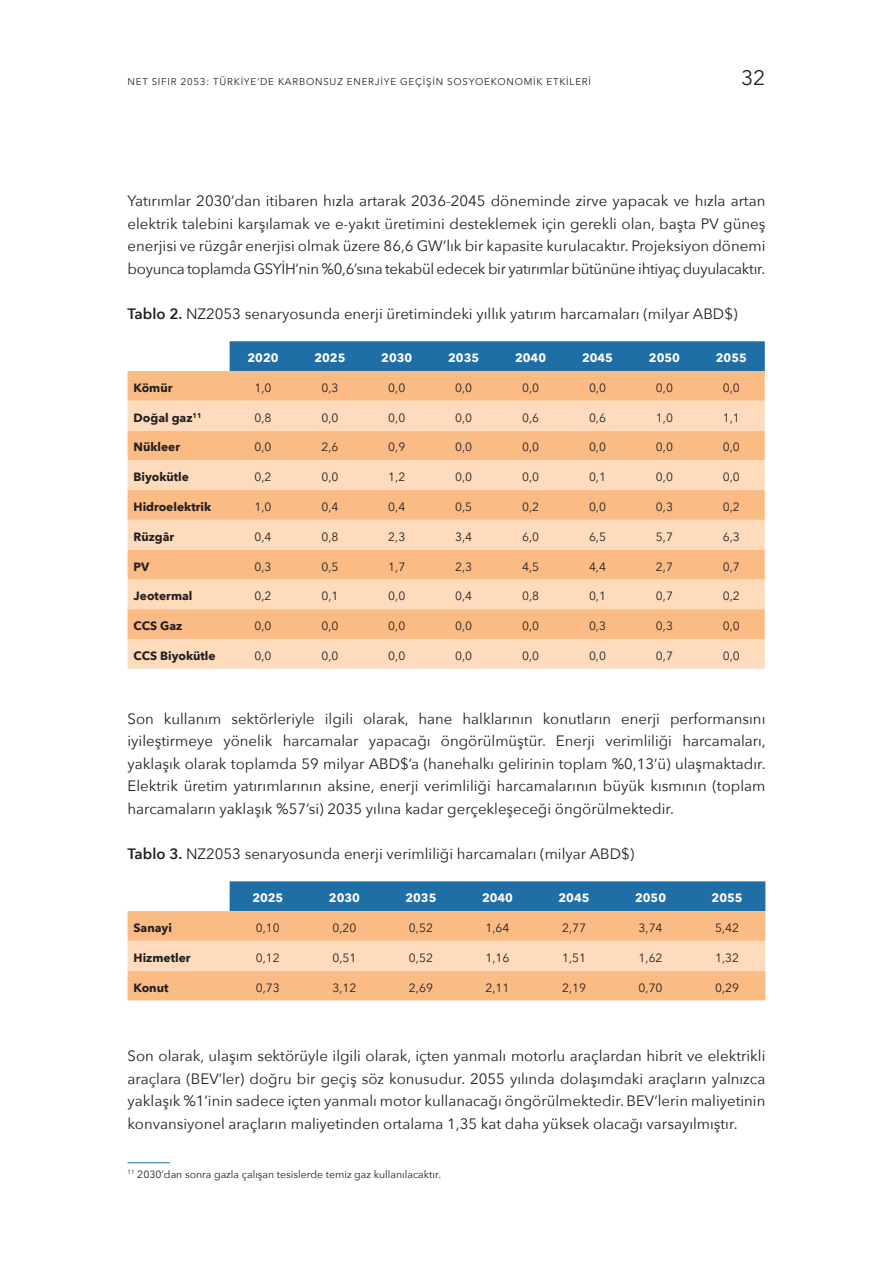
<style>
.page{position:relative;width:893px;height:1263px;background:#fff}
.page>*{position:absolute;margin:0;border:0;box-sizing:border-box;transform-origin:0 0}
.t1{font:21px "Avenir Next";color:#231f20}
.t2{font:15px/22.5px "Avenir Next";color:#231f20;text-align:justify}
.t3{font:12px "Avenir Next";color:#231f20}
.t4{font:700 12px "Avenir Next";color:#231f20}
.t5{font:700 12px "Avenir Next";color:#fff}
.t6{font:10.5px "Avenir Next";color:#231f20}
.t7{font:9.75px "Avenir Next";letter-spacing:.08em;color:#231f20}
.s1{font-weight:600}
</style>
<div class="page">
<div style="left:230px;top:341px;width:535px;height:30px;background:#206ea6"></div>
<div style="left:128px;top:371px;width:637px;height:30px;background:#fbbb85"></div>
<svg style="left:128px;top:401px;width:637px;height:268px;fill:#fddbbc"></svg>
<div style="left:230px;top:881px;width:535px;height:30px;background:#206ea6"></div>
<div style="left:128px;top:911px;width:637px;height:89px;background:#fbbb85"></div>
<div style="left:128px;top:941px;width:637px;height:30px;background:#fddbbc"></div>
<hr style="left:128px;top:1162px;width:42px;height:1px;background:#206ea6">
<p class="t7" style="left:128px;top:73px;width:465px">NET SIFIR 2053: TÜRKIYE’DE KARBONSUZ ENERJIYE GEÇIŞIN SOSYOEKONOMIK ETKILERI</p>
<h1 class="t1" style="left:741px;top:60px;width:26px">32</h1>
<p class="t2" style="left:128px;top:189px;width:639px">Yatırımlar 2030’dan itibaren hızla artarak 2036-2045 döneminde zirve yapacak ve hızla artan elektrik talebini karşılamak ve e-yakıt üretimini desteklemek için gerekli olan, başta PV güneş enerjisi ve rüzgâr enerjisi olmak üzere 86,6 GW’lık bir kapasite kurulacaktır. Projeksiyon dönemi boyunca toplamda GSYİH’nin %0,6’sına tekabül edecek bir yatırımlar bütününe ihtiyaç duyulacaktır.</p>
<p class="t2" style="left:128px;top:302px;width:611px"><span class="s1">Tablo 2.</span> NZ2053 senaryosunda enerji üretimindeki yıllık yatırım harcamaları (milyar ABD$)</p>
<p class="t5" style="left:248px;top:348px;width:33px">2020</p>
<p class="t5" style="left:314px;top:348px;width:33px">2025</p>
<p class="t5" style="left:381px;top:348px;width:33px">2030</p>
<p class="t5" style="left:448px;top:348px;width:33px">2035</p>
<p class="t5" style="left:515px;top:348px;width:33px">2040</p>
<p class="t5" style="left:582px;top:348px;width:33px">2045</p>
<p class="t5" style="left:649px;top:348px;width:33px">2050</p>
<p class="t5" style="left:716px;top:348px;width:33px">2055</p>
<p class="t4" style="left:134px;top:377px;width:40px">Kömür</p>
<p class="t3" style="left:254px;top:378px;width:19px">1,0</p>
<p class="t3" style="left:321px;top:378px;width:19px">0,3</p>
<p class="t3" style="left:388px;top:378px;width:19px">0,0</p>
<p class="t3" style="left:455px;top:378px;width:19px">0,0</p>
<p class="t3" style="left:522px;top:378px;width:19px">0,0</p>
<p class="t3" style="left:589px;top:378px;width:19px">0,0</p>
<p class="t3" style="left:656px;top:378px;width:19px">0,0</p>
<p class="t3" style="left:723px;top:378px;width:19px">0,0</p>
<p class="t4" style="left:134px;top:407px;width:70px">Doğal gaz<sup>11</sup></p>
<p class="t3" style="left:254px;top:407px;width:19px">0,8</p>
<p class="t3" style="left:321px;top:407px;width:19px">0,0</p>
<p class="t3" style="left:388px;top:407px;width:19px">0,0</p>
<p class="t3" style="left:455px;top:407px;width:19px">0,0</p>
<p class="t3" style="left:522px;top:407px;width:19px">0,6</p>
<p class="t3" style="left:589px;top:407px;width:19px">0,6</p>
<p class="t3" style="left:656px;top:407px;width:19px">1,0</p>
<p class="t3" style="left:723px;top:407px;width:19px">1,1</p>
<p class="t4" style="left:134px;top:437px;width:48px">Nükleer</p>
<p class="t3" style="left:254px;top:437px;width:19px">0,0</p>
<p class="t3" style="left:321px;top:437px;width:19px">2,6</p>
<p class="t3" style="left:388px;top:437px;width:19px">0,9</p>
<p class="t3" style="left:455px;top:437px;width:19px">0,0</p>
<p class="t3" style="left:522px;top:437px;width:19px">0,0</p>
<p class="t3" style="left:589px;top:437px;width:19px">0,0</p>
<p class="t3" style="left:656px;top:437px;width:19px">0,0</p>
<p class="t3" style="left:723px;top:437px;width:19px">0,0</p>
<p class="t4" style="left:134px;top:467px;width:57px">Biyokütle</p>
<p class="t3" style="left:254px;top:467px;width:19px">0,2</p>
<p class="t3" style="left:321px;top:467px;width:19px">0,0</p>
<p class="t3" style="left:388px;top:467px;width:19px">1,2</p>
<p class="t3" style="left:455px;top:467px;width:19px">0,0</p>
<p class="t3" style="left:522px;top:467px;width:19px">0,0</p>
<p class="t3" style="left:589px;top:467px;width:19px">0,1</p>
<p class="t3" style="left:656px;top:467px;width:19px">0,0</p>
<p class="t3" style="left:723px;top:467px;width:19px">0,0</p>
<p class="t4" style="left:134px;top:496px;width:79px">Hidroelektrik</p>
<p class="t3" style="left:254px;top:497px;width:19px">1,0</p>
<p class="t3" style="left:321px;top:497px;width:19px">0,4</p>
<p class="t3" style="left:388px;top:497px;width:19px">0,4</p>
<p class="t3" style="left:455px;top:497px;width:19px">0,5</p>
<p class="t3" style="left:522px;top:497px;width:19px">0,2</p>
<p class="t3" style="left:589px;top:497px;width:19px">0,0</p>
<p class="t3" style="left:656px;top:497px;width:19px">0,3</p>
<p class="t3" style="left:723px;top:497px;width:19px">0,2</p>
<p class="t4" style="left:134px;top:526px;width:42px">Rüzgâr</p>
<p class="t3" style="left:254px;top:526px;width:19px">0,4</p>
<p class="t3" style="left:321px;top:526px;width:19px">0,8</p>
<p class="t3" style="left:388px;top:526px;width:19px">2,3</p>
<p class="t3" style="left:455px;top:526px;width:19px">3,4</p>
<p class="t3" style="left:522px;top:526px;width:19px">6,0</p>
<p class="t3" style="left:589px;top:526px;width:19px">6,5</p>
<p class="t3" style="left:656px;top:526px;width:19px">5,7</p>
<p class="t3" style="left:723px;top:526px;width:19px">6,3</p>
<p class="t4" style="left:134px;top:556px;width:17px">PV</p>
<p class="t3" style="left:254px;top:556px;width:19px">0,3</p>
<p class="t3" style="left:321px;top:556px;width:19px">0,5</p>
<p class="t3" style="left:388px;top:556px;width:19px">1,7</p>
<p class="t3" style="left:455px;top:556px;width:19px">2,3</p>
<p class="t3" style="left:522px;top:556px;width:19px">4,5</p>
<p class="t3" style="left:589px;top:556px;width:19px">4,4</p>
<p class="t3" style="left:656px;top:556px;width:19px">2,7</p>
<p class="t3" style="left:723px;top:556px;width:19px">0,7</p>
<p class="t4" style="left:134px;top:586px;width:60px">Jeotermal</p>
<p class="t3" style="left:254px;top:586px;width:19px">0,2</p>
<p class="t3" style="left:321px;top:586px;width:19px">0,1</p>
<p class="t3" style="left:388px;top:586px;width:19px">0,0</p>
<p class="t3" style="left:455px;top:586px;width:19px">0,4</p>
<p class="t3" style="left:522px;top:586px;width:19px">0,8</p>
<p class="t3" style="left:589px;top:586px;width:19px">0,1</p>
<p class="t3" style="left:656px;top:586px;width:19px">0,7</p>
<p class="t3" style="left:723px;top:586px;width:19px">0,2</p>
<p class="t4" style="left:134px;top:615px;width:50px">CCS Gaz</p>
<p class="t3" style="left:254px;top:616px;width:19px">0,0</p>
<p class="t3" style="left:321px;top:616px;width:19px">0,0</p>
<p class="t3" style="left:388px;top:616px;width:19px">0,0</p>
<p class="t3" style="left:455px;top:616px;width:19px">0,0</p>
<p class="t3" style="left:522px;top:616px;width:19px">0,0</p>
<p class="t3" style="left:589px;top:616px;width:19px">0,3</p>
<p class="t3" style="left:656px;top:616px;width:19px">0,3</p>
<p class="t3" style="left:723px;top:616px;width:19px">0,0</p>
<p class="t4" style="left:134px;top:645px;width:84px">CCS Biyokütle</p>
<p class="t3" style="left:254px;top:645px;width:19px">0,0</p>
<p class="t3" style="left:321px;top:645px;width:19px">0,0</p>
<p class="t3" style="left:388px;top:645px;width:19px">0,0</p>
<p class="t3" style="left:455px;top:645px;width:19px">0,0</p>
<p class="t3" style="left:522px;top:645px;width:19px">0,0</p>
<p class="t3" style="left:589px;top:645px;width:19px">0,0</p>
<p class="t3" style="left:656px;top:645px;width:19px">0,7</p>
<p class="t3" style="left:723px;top:645px;width:19px">0,0</p>
<p class="t2" style="left:128px;top:707px;width:640px">Son kullanım sektörleriyle ilgili olarak, hane halklarının konutların enerji performansını iyileştirmeye yönelik harcamalar yapacağı öngörülmüştür. Enerji verimliliği harcamaları, yaklaşık olarak toplamda 59 milyar ABD$’a (hanehalkı gelirinin toplam %0,13’ü) ulaşmaktadır.<br>Elektrik üretim yatırımlarının aksine, enerji verimliliği harcamalarının büyük kısmının (toplam harcamaların yaklaşık %57’si) 2035 yılına kadar gerçekleşeceği öngörülmektedir.</p>
<p class="t2" style="left:128px;top:842px;width:508px"><span class="s1">Tablo 3.</span> NZ2053 senaryosunda enerji verimliliği harcamaları (milyar ABD$)</p>
<p class="t5" style="left:252px;top:888px;width:33px">2025</p>
<p class="t5" style="left:329px;top:888px;width:33px">2030</p>
<p class="t5" style="left:405px;top:888px;width:33px">2035</p>
<p class="t5" style="left:482px;top:888px;width:33px">2040</p>
<p class="t5" style="left:559px;top:888px;width:33px">2045</p>
<p class="t5" style="left:635px;top:888px;width:33px">2050</p>
<p class="t5" style="left:712px;top:888px;width:33px">2055</p>
<p class="t4" style="left:134px;top:917px;width:40px">Sanayi</p>
<p class="t3" style="left:256px;top:918px;width:25px">0,10</p>
<p class="t3" style="left:332px;top:918px;width:25px">0,20</p>
<p class="t3" style="left:409px;top:918px;width:25px">0,52</p>
<p class="t3" style="left:485px;top:918px;width:25px">1,64</p>
<p class="t3" style="left:562px;top:918px;width:25px">2,77</p>
<p class="t3" style="left:639px;top:918px;width:25px">3,74</p>
<p class="t3" style="left:715px;top:918px;width:25px">5,42</p>
<p class="t4" style="left:134px;top:947px;width:59px">Hizmetler</p>
<p class="t3" style="left:256px;top:947px;width:25px">0,12</p>
<p class="t3" style="left:332px;top:947px;width:25px">0,51</p>
<p class="t3" style="left:409px;top:947px;width:25px">0,52</p>
<p class="t3" style="left:485px;top:947px;width:25px">1,16</p>
<p class="t3" style="left:562px;top:947px;width:25px">1,51</p>
<p class="t3" style="left:639px;top:947px;width:25px">1,62</p>
<p class="t3" style="left:715px;top:947px;width:25px">1,32</p>
<p class="t4" style="left:134px;top:977px;width:36px">Konut</p>
<p class="t3" style="left:256px;top:977px;width:25px">0,73</p>
<p class="t3" style="left:332px;top:977px;width:25px">3,12</p>
<p class="t3" style="left:409px;top:977px;width:25px">2,69</p>
<p class="t3" style="left:485px;top:977px;width:25px">2,11</p>
<p class="t3" style="left:562px;top:977px;width:25px">2,19</p>
<p class="t3" style="left:639px;top:977px;width:25px">0,70</p>
<p class="t3" style="left:715px;top:977px;width:25px">0,29</p>
<p class="t2" style="left:128px;top:1044px;width:639px">Son olarak, ulaşım sektörüyle ilgili olarak, içten yanmalı motorlu araçlardan hibrit ve elektrikli araçlara (BEV’ler) doğru bir geçiş söz konusudur. 2055 yılında dolaşımdaki araçların yalnızca yaklaşık %1’inin sadece içten yanmalı motor kullanacağı öngörülmektedir. BEV’lerin maliyetinin konvansiyonel araçların maliyetinden ortalama 1,35 kat daha yüksek olacağı varsayılmıştır.</p>
<p class="t6" style="left:128px;top:1165px;width:315px"><sup>11</sup> 2030’dan sonra gazla çalışan tesislerde temiz gaz kullanılacaktır.</p>
</div>
